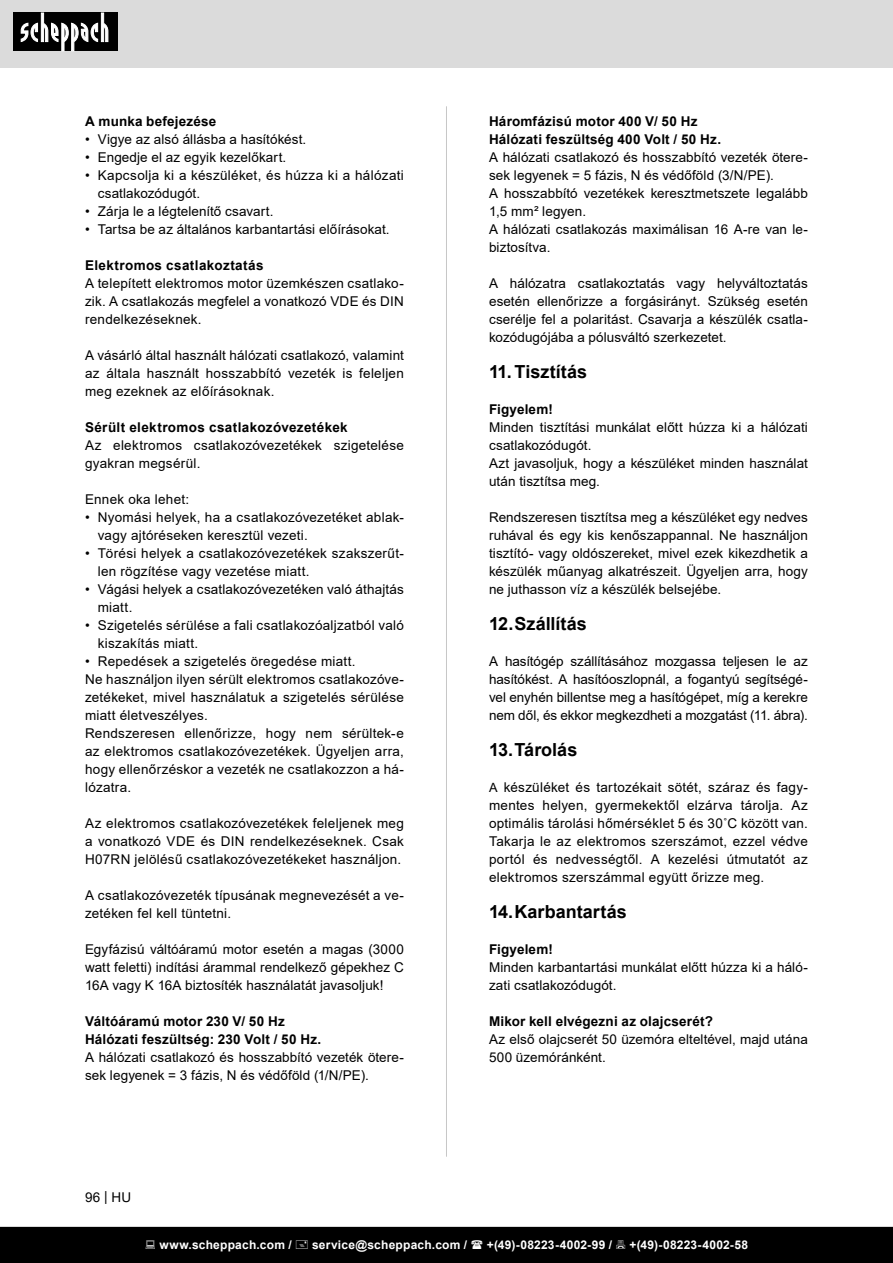
<style>
.page{position:relative;width:893px;height:1263px;background:#fff}
.page>*{position:absolute;margin:0;border:0;box-sizing:border-box;transform-origin:0 0}
.t1{font:700 18px "Arial";color:#000}
.Basiseinstellung{font:13.5px/18px "Arial";letter-spacing:.01em;color:#000}
.Basiseinstellung-2{font:700 13.5px "Arial";letter-spacing:.015em;color:#000}
.Basistext_in_Tabelle{font:13.5px/18px "Arial";letter-spacing:.005em;color:#000;text-align:justify}
.t2{font:700 12px "Arial";letter-spacing:.02em;color:#fff}
.s1{font-size:12.75px}
</style>
<div class="page">
<div style="left:0;top:0;width:893px;height:67px;background:#dbdbdb"></div>
<div style="left:13px;top:13px;width:105px;height:38px;background:#000"></div>
<svg style="left:21px;top:13px;width:87px;height:38px"></svg>
<hr style="left:446px;top:106px;width:1px;height:1051px;background:#c7c7c7">
<div style="left:0;top:1227px;width:893px;height:36px;background:#000"></div>
<p class="Basiseinstellung-2" style="left:85px;top:112px;width:133px">A munka befejezése</p>
<p class="Basiseinstellung" style="left:85px;top:130px;width:223px">• Vigye az alsó állásba a hasítókést.</p>
<p class="Basiseinstellung" style="left:85px;top:148px;width:203px">• Engedje el az egyik kezelőkart.</p>
<p class="Basiseinstellung" style="left:98px;top:166px;width:308px;text-indent:-13px">• Kapcsolja ki a készüléket, és húzza ki a hálózati csatlakozódugót.</p>
<p class="Basiseinstellung" style="left:85px;top:202px;width:190px">• Zárja le a légtelenítő csavart.</p>
<p class="Basiseinstellung" style="left:85px;top:220px;width:306px">• Tartsa be az általános karbantartási előírásokat.</p>
<p class="Basiseinstellung-2" style="left:85px;top:256px;width:180px">Elektromos csatlakoztatás</p>
<p class="Basiseinstellung" style="left:85px;top:274px;width:320px;text-align:justify">A telepített elektromos motor üzemkészen csatlako&shy;zik. A csatlakozás megfelel a vonatkozó VDE és DIN rendelkezéseknek.</p>
<p class="Basiseinstellung" style="left:85px;top:346px;width:320px;text-align:justify">A vásárló által használt hálózati csatlakozó, valamint az általa használt hosszabbító vezeték is feleljen meg ezeknek az előírásoknak.</p>
<p class="Basiseinstellung-2" style="left:85px;top:418px;width:264px">Sérült elektromos csatlakozóvezetékek</p>
<p class="Basiseinstellung" style="left:85px;top:436px;width:320px">Az elektromos csatlakozóvezetékek szigetelése gyakran megsérül.</p>
<p class="Basiseinstellung" style="left:85px;top:490px;width:106px">Ennek oka lehet:</p>
<p class="Basiseinstellung" style="left:98px;top:508px;width:308px;text-indent:-13px">• Nyomási helyek, ha a csatlakozóvezetéket ablak&shy;vagy ajtóréseken keresztül vezeti.</p>
<p class="Basiseinstellung" style="left:98px;top:544px;width:308px;text-indent:-13px">• Törési helyek a csatlakozóvezetékek szakszerűt&shy;len rögzítése vagy vezetése miatt.</p>
<p class="Basiseinstellung" style="left:98px;top:580px;width:308px;text-indent:-13px">• Vágási helyek a csatlakozóvezetéken való áthajtás miatt.</p>
<p class="Basiseinstellung" style="left:98px;top:616px;width:308px;text-indent:-13px">• Szigetelés sérülése a fali csatlakozóaljzatból való kiszakítás miatt.</p>
<p class="Basiseinstellung" style="left:85px;top:652px;width:272px">• Repedések a szigetelés öregedése miatt.</p>
<p class="Basiseinstellung" style="left:85px;top:670px;width:320px;text-align:justify">Ne használjon ilyen sérült elektromos csatlakozóve&shy;zetékeket, mivel használatuk a szigetelés sérülése miatt életveszélyes.</p>
<p class="Basiseinstellung" style="left:85px;top:724px;width:320px;text-align:justify">Rendszeresen ellenőrizze, hogy nem sérültek-e az elektromos csatlakozóvezetékek. Ügyeljen arra, hogy ellenőrzéskor a vezeték ne csatlakozzon a há&shy;lózatra.</p>
<p class="Basiseinstellung" style="left:85px;top:814px;width:320px;text-align:justify">Az elektromos csatlakozóvezetékek feleljenek meg a vonatkozó VDE és DIN rendelkezéseknek. Csak H07RN jelölésű csatlakozóvezetékeket használjon.</p>
<p class="Basiseinstellung" style="left:85px;top:886px;width:320px">A csatlakozóvezeték típusának megnevezését a ve&shy;zetéken fel kell tüntetni.</p>
<p class="Basistext_in_Tabelle" style="left:85px;top:940px;width:320px">Egyfázisú váltóáramú motor esetén a magas (3000 watt feletti) indítási árammal rendelkező gépekhez C 16A vagy K 16A biztosíték használatát javasoljuk!</p>
<p class="Basiseinstellung-2" style="left:85px;top:1012px;width:201px">Váltóáramú motor 230 V/ 50 Hz</p>
<p class="Basiseinstellung-2" style="left:85px;top:1030px;width:238px">Hálózati feszültség: 230 Volt / 50 Hz.</p>
<p class="Basiseinstellung" style="left:85px;top:1048px;width:320px">A hálózati csatlakozó és hosszabbító vezeték ötere&shy;sek legyenek = 3 fázis, N és védőföld (1/N/PE).</p>
<p class="Basiseinstellung" style="left:85px;top:1188px;width:48px">96 | HU</p>
<p class="Basiseinstellung-2" style="left:489px;top:112px;width:210px">Háromfázisú motor 400 V/ 50 Hz</p>
<p class="Basiseinstellung-2" style="left:489px;top:130px;width:234px">Hálózati feszültség 400 Volt / 50 Hz.</p>
<p class="Basiseinstellung" style="left:489px;top:148px;width:320px">A hálózati csatlakozó és hosszabbító vezeték ötere&shy;sek legyenek = 5 fázis, N és védőföld (3/N/PE).</p>
<p class="Basiseinstellung" style="left:489px;top:184px;width:320px">A hosszabbító vezetékek keresztmetszete legalább<br>1,5 mm² legyen.</p>
<p class="Basiseinstellung" style="left:489px;top:220px;width:320px">A hálózati csatlakozás maximálisan 16 A-re van le&shy;biztosítva.</p>
<p class="Basiseinstellung" style="left:489px;top:274px;width:320px;text-align:justify">A hálózatra csatlakoztatás vagy helyváltoztatás esetén ellenőrizze a forgásirányt. Szükség esetén cserélje fel a polaritást. Csavarja a készülék csatla&shy;kozódugójába a pólusváltó szerkezetet.</p>
<p class="t1" style="left:489px;top:359px;width:100px">11.Tisztítás</p>
<p class="Basiseinstellung-2" style="left:489px;top:400px;width:65px">Figyelem!</p>
<p class="Basiseinstellung" style="left:489px;top:418px;width:320px">Minden tisztítási munkálat előtt húzza ki a hálózati csatlakozódugót.</p>
<p class="Basiseinstellung" style="left:489px;top:454px;width:320px">Azt javasoljuk, hogy a készüléket minden használat után tisztítsa meg.</p>
<p class="Basiseinstellung" style="left:489px;top:508px;width:320px;text-align:justify">Rendszeresen tisztítsa meg a készüléket egy nedves ruhával és egy kis kenőszappannal. Ne használjon tisztító- vagy oldószereket, mivel ezek kikezdhetik a készülék műanyag alkatrészeit. Ügyeljen arra, hogy ne juthasson víz a készülék belsejébe.</p>
<p class="t1" style="left:489px;top:611px;width:99px">12.Szállítás</p>
<p class="Basiseinstellung" style="left:489px;top:652px;width:320px;text-align:justify">A hasítógép szállításához mozgassa teljesen le az hasítókést. A hasítóoszlopnál, a fogantyú segítségé&shy;vel enyhén billentse meg a hasítógépet, míg a kerekre nem dől, és ekkor megkezdheti a mozgatást (11. ábra).</p>
<p class="t1" style="left:489px;top:737px;width:90px">13.Tárolás</p>
<p class="Basiseinstellung" style="left:489px;top:778px;width:320px;text-align:justify"><span class="s1">A</span> készüléket és tartozékait sötét, száraz és fagy&shy;mentes helyen, gyermekektől elzárva tárolja. Az optimális tárolási hőmérséklet 5 és 30˚C között van.</p>
<p class="Basiseinstellung" style="left:489px;top:832px;width:320px;text-align:justify">Takarja le az elektromos szerszámot, ezzel védve portól és nedvességtől. A kezelési útmutatót az elektromos szerszámmal együtt őrizze meg.</p>
<p class="t1" style="left:489px;top:899px;width:139px">14.Karbantartás</p>
<p class="Basiseinstellung-2" style="left:489px;top:940px;width:65px">Figyelem!</p>
<p class="Basiseinstellung" style="left:489px;top:958px;width:320px">Minden karbantartási munkálat előtt húzza ki a háló&shy;zati csatlakozódugót.</p>
<p class="Basiseinstellung-2" style="left:489px;top:1012px;width:225px">Mikor kell elvégezni az olajcserét?</p>
<p class="Basiseinstellung" style="left:489px;top:1030px;width:320px">Az első olajcserét 50 üzemóra elteltével, majd utána<br>500 üzemóránként.</p>
<p class="t2" style="left:159px;top:1236px;width:134px">www.scheppach.com /</p>
<p class="t2" style="left:312px;top:1236px;width:157px">service@scheppach.com /</p>
<p class="t2" style="left:487px;top:1236px;width:127px">+(49)-08223-4002-99 /</p>
<p class="t2" style="left:629px;top:1236px;width:120px">+(49)-08223-4002-58</p>
</div>
